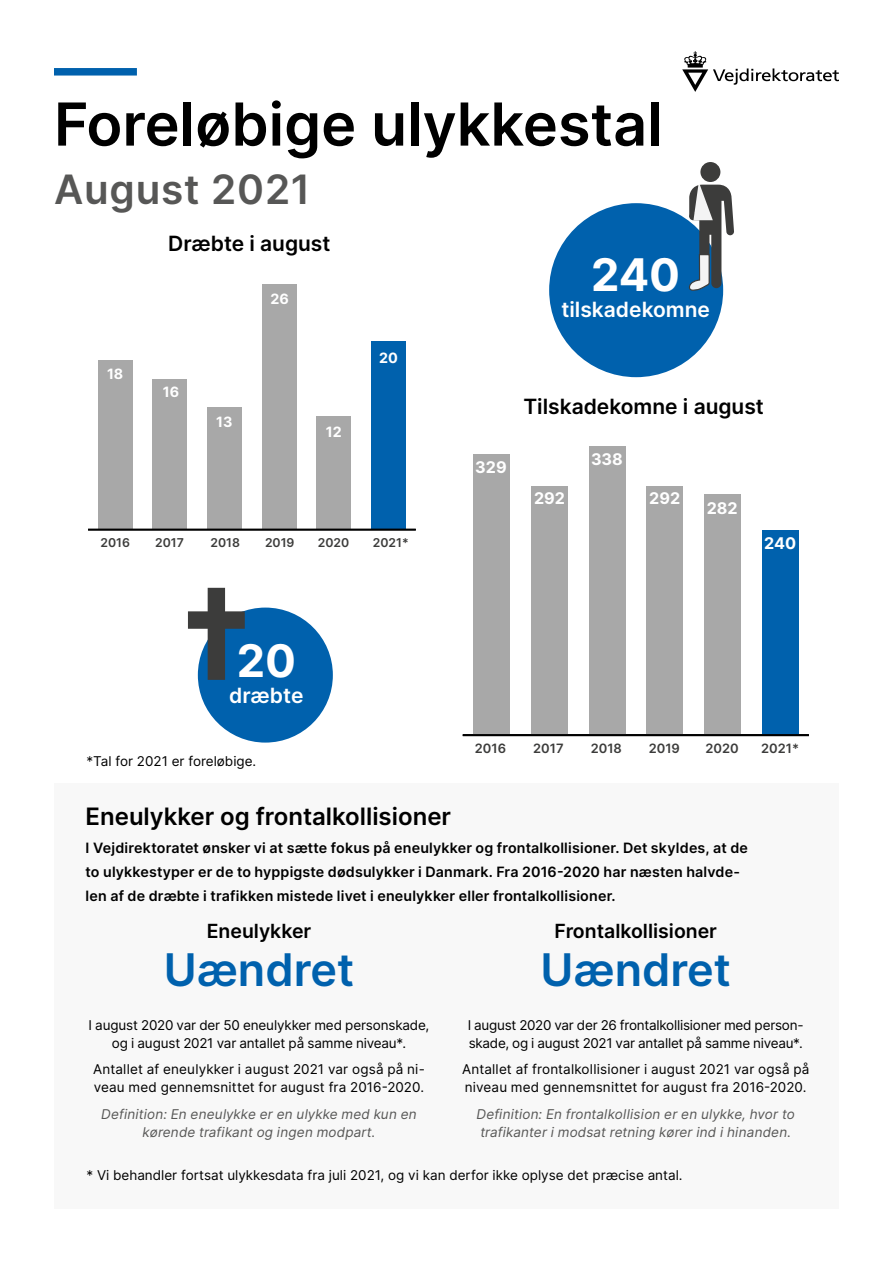
<style>
.page{position:relative;width:893px;height:1263px;background:#fff}
.page>*{position:absolute;margin:0;border:0;box-sizing:border-box;transform-origin:0 0}
.Overskrift_H1{font:600 59.25px "Inter";color:#000}
.t1{font:600 45px "Inter";color:#0061ad}
.Antal{font:700 45px "Inter";color:#fff}
.Underrubrik_H2{font:600 40.5px "Inter";letter-spacing:.02em;color:#575756}
.Mellemrubrik_H3{font:600 24px "Inter";color:#000}
.Grafoversrkift_H3{font:600 21px "Inter";color:#000}
.Type_af_antal{font:600 21px "Inter";color:#fff}
.Ulykkesfokus_H3{font:600 19.5px "Inter";color:#000}
.t2{font:700 16.05px "Inter";color:#fff}
.Brødtekst_P{font:600 14.25px/24px "Inter";letter-spacing:.01em;color:#000}
.t3{font:700 14.25px "Inter";color:#fff}
.Brødtekst_P-2{font:13.5px/18px "Inter";letter-spacing:-.005em;color:#000}
.Brødtekst_P-3{font:italic 13.5px/18px "Inter";letter-spacing:.01em;color:#575756}
.Tillægstekst_P{font:13.5px "Inter";color:#000}
.Brødtekst_P-4{font:13.5px/18px "Inter";letter-spacing:.015em;color:#000}
.t4{font:600 12.9px "Inter";color:#3c3c3b}
.t5{font:600 12.15px "Inter";color:#3c3c3b}
</style>
<div class="page">
<div style="left:54px;top:783px;width:785px;height:426px;background:#f8f8f8"></div>
<svg style="left:682px;top:51px;width:157px;height:41px"></svg>
<div style="left:54px;top:68px;width:83px;height:8px;background:#0061ad"></div>
<div style="left:549px;top:203px;width:174px;height:174px;background:#0061ad;border-radius:50%"></div>
<div style="left:700px;top:162px;width:20px;height:20px;background:#3c3c3b;border-radius:50%"></div>
<svg style="left:688px;top:185px;width:46px;height:109px"></svg>
<div style="left:198px;top:608px;width:135px;height:135px;background:#0061ad;border-radius:50%"></div>
<div style="left:208px;top:588px;width:17px;height:92px;background:#3c3c3b"></div>
<div style="left:188px;top:611px;width:57px;height:18px;background:#3c3c3b"></div>
<div style="left:473px;top:454px;width:37px;height:281px;background:#a8a8a8"></div>
<div style="left:531px;top:486px;width:36px;height:249px;background:#a8a8a8"></div>
<div style="left:589px;top:447px;width:36px;height:288px;background:#a8a8a8"></div>
<div style="left:646px;top:486px;width:37px;height:249px;background:#a8a8a8"></div>
<div style="left:704px;top:495px;width:36px;height:240px;background:#a8a8a8"></div>
<div style="left:762px;top:530px;width:36px;height:205px;background:#0061ad"></div>
<hr style="left:463px;top:734px;width:346px;height:2px;background:#000">
<div style="left:98px;top:360px;width:35px;height:170px;background:#a8a8a8"></div>
<div style="left:153px;top:379px;width:34px;height:151px;background:#a8a8a8"></div>
<div style="left:207px;top:407px;width:35px;height:123px;background:#a8a8a8"></div>
<div style="left:262px;top:285px;width:34px;height:245px;background:#a8a8a8"></div>
<div style="left:317px;top:417px;width:34px;height:113px;background:#a8a8a8"></div>
<div style="left:371px;top:341px;width:35px;height:189px;background:#0061ad"></div>
<hr style="left:88px;top:529px;width:328px;height:2px;background:#000">
<h1 class="Overskrift_H1" style="left:54px;top:80px;width:610px">Foreløbige ulykkestal</h1>
<h2 class="Underrubrik_H2" style="left:54px;top:159px;width:258px">August 2021</h2>
<h3 class="Grafoversrkift_H3" style="left:168px;top:228px;width:164px">Dræbte i august</h3>
<p class="t3" style="left:107px;top:363px;width:18px">18</p>
<p class="t3" style="left:163px;top:381px;width:18px">16</p>
<p class="t3" style="left:216px;top:411px;width:18px">13</p>
<p class="t3" style="left:271px;top:288px;width:20px">26</p>
<p class="t3" style="left:326px;top:421px;width:17px">12</p>
<p class="t3" style="left:379px;top:347px;width:20px">20</p>
<p class="t5" style="left:101px;top:534px;width:31px">2016</p>
<p class="t5" style="left:155px;top:534px;width:30px">2017</p>
<p class="t5" style="left:210px;top:534px;width:31px">2018</p>
<p class="t5" style="left:265px;top:534px;width:31px">2019</p>
<p class="t5" style="left:318px;top:534px;width:33px">2020</p>
<p class="t5" style="left:373px;top:534px;width:37px">2021*</p>
<p class="Antal" style="left:237px;top:627px;width:61px">20</p>
<p class="Type_af_antal" style="left:229px;top:679px;width:76px">dræbte</p>
<p class="Tillægstekst_P" style="left:86px;top:751px;width:171px">*Tal for 2021 er foreløbige.</p>
<p class="Antal" style="left:591px;top:241px;width:91px">240</p>
<p class="Type_af_antal" style="left:561px;top:293px;width:150px">tilskadekomne</p>
<p class="t2" style="left:475px;top:455px;width:33px">329</p>
<h3 class="Grafoversrkift_H3" style="left:523px;top:391px;width:242px">Tilskadekomne i august</h3>
<p class="t2" style="left:534px;top:487px;width:32px">292</p>
<p class="t2" style="left:591px;top:447px;width:33px">338</p>
<p class="t2" style="left:649px;top:486px;width:32px">292</p>
<p class="t2" style="left:707px;top:496px;width:32px">282</p>
<p class="t2" style="left:764px;top:531px;width:33px">240</p>
<p class="t4" style="left:475px;top:739px;width:33px">2016</p>
<p class="t4" style="left:533px;top:739px;width:32px">2017</p>
<p class="t4" style="left:591px;top:739px;width:33px">2018</p>
<p class="t4" style="left:649px;top:739px;width:33px">2019</p>
<p class="t4" style="left:706px;top:739px;width:35px">2020</p>
<p class="t4" style="left:761px;top:739px;width:39px">2021*</p>
<p class="Mellemrubrik_H3" style="left:86px;top:798px;width:367px">Eneulykker og frontalkollisioner</p>
<p class="Brødtekst_P" style="left:86px;top:835px;width:664px">I Vejdirektoratet ønsker vi at sætte fokus på eneulykker og frontalkollisioner. Det skyldes, at de to ulykkestyper er de to hyppigste dødsulykker i Danmark. Fra 2016-2020 har næsten halvde&shy;len af de dræbte i trafikken mistede livet i eneulykker eller frontalkollisioner.</p>
<h3 class="Ulykkesfokus_H3" style="left:207px;top:916px;width:106px">Eneulykker</h3>
<h3 class="Ulykkesfokus_H3" style="left:554px;top:916px;width:164px">Frontalkollisioner</h3>
<h2 class="t1" style="left:164px;top:936px;width:192px">Uændret</h2>
<h2 class="t1" style="left:540px;top:936px;width:192px">Uændret</h2>
<p class="Brødtekst_P-2" style="left:89px;top:1015px;width:342px;text-align:center">I august 2020 var der 50 eneulykker med personskade, og i august 2021 var antallet på samme niveau*.</p>
<p class="Brødtekst_P-2" style="left:93px;top:1060px;width:333px">Antallet af eneulykker i august 2021 var også på ni&shy;veau med gennemsnittet for august fra 2016-2020.</p>
<p class="Brødtekst_P-3" style="left:101px;top:1104px;width:317px;text-align:center">Definition: En eneulykke er en ulykke med kun en kørende trafikant og ingen modpart.</p>
<p class="Brødtekst_P-2" style="left:468px;top:1015px;width:338px">I august 2020 var der 26 frontalkollisioner med person&shy;skade, og i august 2021 var antallet på samme niveau*.</p>
<p class="Brødtekst_P-4" style="left:462px;top:1060px;width:349px">Antallet af frontalkollisioner i august 2021 var også på niveau med gennemsnittet for august fra 2016-2020.</p>
<p class="Brødtekst_P-3" style="left:477px;top:1104px;width:320px">Definition: En frontalkollision er en ulykke, hvor to trafikanter i modsat retning kører ind i hinanden.</p>
<p class="Tillægstekst_P" style="left:86px;top:1165px;width:598px">* Vi behandler fortsat ulykkesdata fra juli 2021, og vi kan derfor ikke oplyse det præcise antal.</p>
</div>
